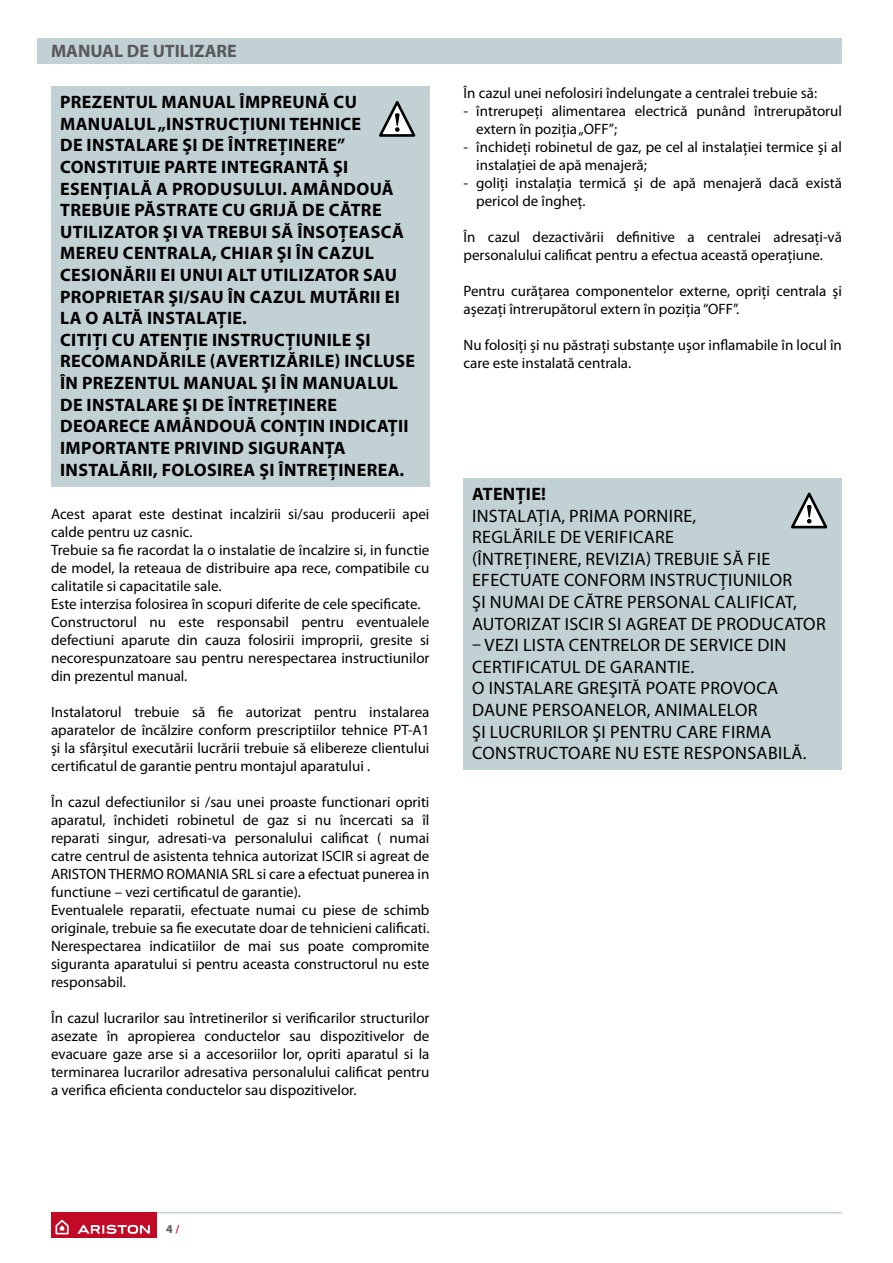
<style>
.page{position:relative;width:893px;height:1263px;background:#fff}
.page>*{position:absolute;margin:0;border:0;box-sizing:border-box;transform-origin:0 0}
.t1{font:700 18px/21.6px "Myriad Pro";letter-spacing:.02em;color:#000}
.t2{font:18px/21.6px "Myriad Pro";letter-spacing:.02em;color:#000}
.t3{font:700 18px "Myriad Pro";color:#58595b}
.t4{font:15px/18px "Myriad Pro";color:#000}
.t5{font:700 12px "Myriad Pro";color:#58595b}
.s1{color:#d43345}
</style>
<div class="page">
<hr style="left:51px;top:1212px;width:791px;height:1px;background:#c2d1d4">
<div style="left:51px;top:1212px;width:106px;height:26px;background:#c20a26"></div>
<svg style="left:56px;top:1220px;width:13px;height:14px"></svg>
<svg style="left:77px;top:1225px;width:73px;height:9px"></svg>
<div style="left:38px;top:38px;width:804px;height:26px;background:#c2d1d4"></div>
<div style="left:51px;top:86px;width:378px;height:400px;background:#c2d1d4"></div>
<svg style="left:379px;top:101px;width:37px;height:36px"></svg>
<div style="left:463px;top:478px;width:378px;height:291px;background:#c2d1d4"></div>
<svg style="left:791px;top:492px;width:37px;height:37px"></svg>
<p class="t3" style="left:51px;top:41px;width:187px">MANUAL DE UTILIZARE</p>
<p class="t1" style="left:60px;top:92px;width:356px">PREZENTUL MANUAL ÎMPREUNĂ CU MANUALUL „INSTRUCŢIUNI TEHNICE<br>DE INSTALARE ŞI DE ÎNTREŢINERE” CONSTITUIE PARTE INTEGRANTĂ ŞI ESENŢIALĂ A PRODUSULUI. AMÂNDOUĂ TREBUIE PĂSTRATE CU GRIJĂ DE CĂTRE UTILIZATOR ŞI VA TREBUI SĂ ÎNSOŢEASCĂ MEREU CENTRALA, CHIAR ŞI ÎN CAZUL CESIONĂRII EI UNUI ALT UTILIZATOR SAU PROPRIETAR ŞI/SAU ÎN CAZUL MUTĂRII EI LA O ALTĂ INSTALAŢIE.<br>CITIŢI CU ATENŢIE INSTRUCŢIUNILE ŞI RECOMANDĂRILE (AVERTIZĂRILE) INCLUSE ÎN PREZENTUL MANUAL ŞI ÎN MANUALUL DE INSTALARE ŞI DE ÎNTREŢINERE DEOARECE AMÂNDOUĂ CONŢIN INDICAŢII IMPORTANTE PRIVIND SIGURANŢA INSTALĂRII, FOLOSIREA ŞI ÎNTREŢINEREA.</p>
<p class="t4" style="left:51px;top:505px;width:380px">Acest aparat este destinat incalzirii si/sau producerii apei calde pentru uz casnic.<br>Trebuie sa fie racordat la o instalatie de încalzire si, in functie de model, la reteaua de distribuire apa rece, compatibile cu calitatile si capacitatile sale.<br>Este interzisa folosirea în scopuri diferite de cele specifi cate.<br>Constructorul nu este responsabil pentru eventualele defectiuni aparute din cauza folosirii improprii, gresite si necorespunzatoare sau pentru nerespectarea instructiunilor din prezentul manual.</p>
<p class="t4" style="left:51px;top:703px;width:380px;text-align:justify">Instalatorul trebuie să fie autorizat pentru instalarea aparatelor de încălzire conform prescriptiilor tehnice PT-A1 şi la sfârşitul executării lucrării trebuie să elibereze clientului certificatul de garantie pentru montajul aparatului .</p>
<p class="t4" style="left:51px;top:793px;width:380px">În cazul defectiunilor si /sau unei proaste functionari opriti aparatul, închideti robinetul de gaz si nu încercati sa îl reparati singur, adresati-va personalului calificat ( numai catre centrul de asistenta tehnica autorizat ISCIR si agreat de ARISTON THERMO ROMANIA SRL si care a efectuat punerea in functiune – vezi certificatul de garantie).<br>Eventualele reparatii, efectuate numai cu piese de schimb originale, trebuie sa fie executate doar de tehnicieni calificati.<br>Nerespectarea indicatiilor de mai sus poate compromite siguranta aparatului si pentru aceasta constructorul nu este responsabil.</p>
<p class="t4" style="left:51px;top:1009px;width:380px;text-align:justify">În cazul lucrarilor sau întretinerilor si verificarilor structurilor asezate în apropierea conductelor sau dispozitivelor de evacuare gaze arse si a accesoriilor lor, opriti aparatul si la terminarea lucrarilor adresativa personalului calificat pentru a verifica eficienta conductelor sau dispozitivelor.</p>
<p class="t4" style="left:463px;top:84px;width:355px">În cazul unei nefolosiri îndelungate a centralei trebuie să:</p>
<p class="t4" style="left:476px;top:102px;width:367px;text-indent:-13px">- întrerupeţi alimentarea electrică punând întrerupătorul extern în poziţia „OFF”;</p>
<p class="t4" style="left:476px;top:138px;width:367px;text-indent:-13px">- închideţi robinetul de gaz, pe cel al instalaţiei termice şi al instalaţiei de apă menajeră;</p>
<p class="t4" style="left:476px;top:174px;width:367px;text-indent:-13px">- goliţi instalaţia termică şi de apă menajeră dacă există pericol de îngheţ.</p>
<p class="t4" style="left:463px;top:228px;width:380px">În cazul dezactivării defi nitive a centralei adresaţi-vă personalului calificat pentru a efectua această operaţiune.</p>
<p class="t4" style="left:463px;top:282px;width:380px">Pentru curăţarea componentelor externe, opriţi centrala şi aşezaţi întrerupătorul extern în poziţia “OFF”.</p>
<p class="t4" style="left:463px;top:336px;width:380px">Nu folosiţi şi nu păstraţi substanţe uşor inflamabile în locul în care este instalată centrala.</p>
<p class="t1" style="left:472px;top:483px;width:75px">ATENŢIE!</p>
<p class="t2" style="left:472px;top:505px;width:355px">INSTALAŢIA, PRIMA PORNIRE,<br>REGLĂRILE DE VERIFICARE<br>(ÎNTREŢINERE, REVIZIA) TREBUIE SĂ FIE EFECTUATE CONFORM INSTRUCŢIUNILOR<br>ŞI NUMAI DE CĂTRE PERSONAL CALIFICAT, AUTORIZAT ISCIR SI AGREAT DE PRODUCATOR</p>
<p class="t2" style="left:472px;top:635px;width:336px">– VEZI LISTA CENTRELOR DE SERVICE DIN CERTIFICATUL DE GARANTIE.<br>O INSTALARE GREŞITĂ POATE PROVOCA DAUNE PERSOANELOR, ANIMALELOR<br>ŞI LUCRURILOR ŞI PENTRU CARE FIRMA CONSTRUCTOARE NU ESTE RESPONSABILĂ.</p>
<p class="t5" style="left:166px;top:1222px;width:15px">4<span class="s1">/</span></p>
</div>
